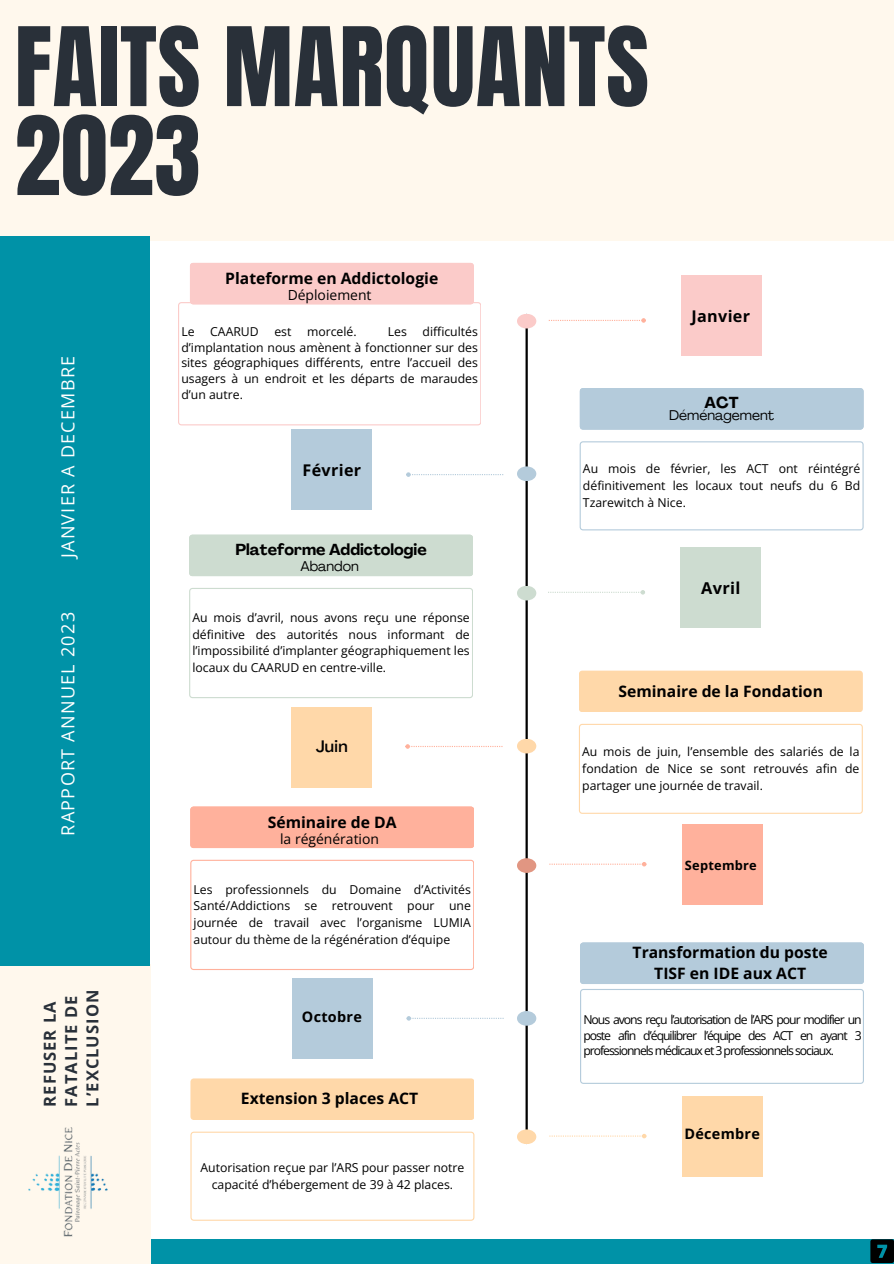
<style>
.page{position:relative;width:894px;height:1264px;background:#fff}
.page>*{position:absolute;margin:0;border:0;box-sizing:border-box;transform-origin:0 0}
.t1{font:93px/88.8px "Anton";letter-spacing:.005em;color:#293039}
.t2{font:18px "DM Sans";letter-spacing:.07em;color:#fff}
.t3{font:18px "Open Sans";letter-spacing:.07em;color:#fff}
.t4{font:700 16.5px/21.3px "Open Sans";letter-spacing:.06em;color:#293039}
.t5{font:700 16.35px "Open Sans";letter-spacing:.02em;color:#000}
.t6{font:500 16.35px "Agrandir";color:#000}
.t7{font:700 16.2px "Open Sans";letter-spacing:.02em;color:#000}
.t8{font:700 15.75px/20.9px "Open Sans";color:#000;text-align:center}
.t9{font:700 15.75px "Agrandir";color:#000}
.t10{font:700 14.4px "Open Sans";letter-spacing:.02em;color:#000}
.t11{font:13.95px "Open Sans";color:#000}
.t12{font:13.95px "Agrandir";color:#000}
.t13{font:700 12.75px "Open Sans";letter-spacing:.02em;color:#000}
.t14{font:12.3px/16.8px "Open Sans";color:#000;text-align:justify}
</style>
<div class="page">
<div style="left:0;top:0;width:893px;height:241px;background:#fff8ed"></div>
<div style="left:0;top:1239px;width:893px;height:24px;background:#0092a7"></div>
<div style="left:0;top:964px;width:150px;height:299px;background:#fff8ed"></div>
<img style="left:28px;top:1127px;width:80px;height:110px">
<div style="left:681px;top:276px;width:80px;height:80px;background:#fbcbc9"></div>
<svg style="left:178px;top:263px;width:302px;height:162px"></svg>
<svg style="left:548px;top:318px;width:97px;height:5px"></svg>
<div style="left:579px;top:388px;width:284px;height:41px;background:#b4cbdb"></div>
<svg style="left:579px;top:441px;width:284px;height:89px"></svg>
<svg style="left:406px;top:472px;width:97px;height:5px"></svg>
<div style="left:291px;top:429px;width:81px;height:80px;background:#b4cbdb"></div>
<div style="left:680px;top:547px;width:81px;height:81px;background:#cddcd0"></div>
<div style="left:189px;top:534px;width:284px;height:42px;background:#cddcd0"></div>
<svg style="left:189px;top:588px;width:283px;height:110px"></svg>
<svg style="left:548px;top:590px;width:97px;height:4px"></svg>
<div style="left:579px;top:670px;width:283px;height:42px;background:#ffd8a9"></div>
<svg style="left:579px;top:723px;width:283px;height:90px"></svg>
<svg style="left:405px;top:744px;width:97px;height:4px"></svg>
<div style="left:291px;top:707px;width:80px;height:80px;background:#ffd8a9"></div>
<div style="left:681px;top:824px;width:81px;height:80px;background:#ffb19c"></div>
<div style="left:190px;top:806px;width:284px;height:42px;background:#ffb19c"></div>
<svg style="left:190px;top:859px;width:284px;height:111px"></svg>
<svg style="left:549px;top:862px;width:97px;height:4px"></svg>
<div style="left:681px;top:1095px;width:81px;height:81px;background:#ffd8a9"></div>
<div style="left:190px;top:1078px;width:284px;height:41px;background:#ffd8a9"></div>
<svg style="left:190px;top:1131px;width:284px;height:89px"></svg>
<svg style="left:549px;top:1134px;width:97px;height:4px"></svg>
<svg style="left:580px;top:942px;width:283px;height:141px"></svg>
<svg style="left:406px;top:1016px;width:97px;height:4px"></svg>
<div style="left:292px;top:977px;width:81px;height:81px;background:#b4cbdb"></div>
<hr style="left:525px;top:315px;width:2px;height:827px;background:#000">
<div style="left:517px;top:314px;width:19px;height:14px;background:#fbcbc9;border-radius:50%"></div>
<div style="left:517px;top:466px;width:19px;height:15px;background:#b4cbdb;border-radius:50%"></div>
<div style="left:517px;top:585px;width:19px;height:15px;background:#cddcd0;border-radius:50%"></div>
<div style="left:517px;top:738px;width:19px;height:15px;background:#ffd8a9;border-radius:50%"></div>
<div style="left:517px;top:858px;width:19px;height:14px;background:#e19682;border-radius:50%"></div>
<div style="left:517px;top:1129px;width:19px;height:15px;background:#ffd8a9;border-radius:50%"></div>
<div style="left:517px;top:1011px;width:19px;height:14px;background:#b4cbdb;border-radius:50%"></div>
<div style="left:0;top:236px;width:149px;height:730px;background:#0092a7"></div>
<svg style="left:870px;top:1239px;width:23px;height:23px"></svg>
<p class="t1" style="left:15px;top:24px;width:635px">FAITS MARQUANTS<br>2023</p>
<p class="t3" style="left:55px;top:558px;width:204px;rotate:-90deg">JANVIER A DECEMBRE</p>
<p class="t2" style="left:59px;top:631px;width:207px;rotate:-90deg">JANVIER A DECEMBRE</p>
<h6 class="t3" style="left:55px;top:835px;width:225px;rotate:-90deg">RAPPORT ANNUEL 2023</h6>
<p class="t2" style="left:59px;top:868px;width:224px;rotate:-90deg">RAPPORT ANNUEL 2023</p>
<p class="t4" style="left:39px;top:1106px;width:118px;rotate:-90deg">REFUSER LA<br>FATALITE DE<br>L’EXCLUSION</p>
<p class="t8" style="left:225px;top:267px;width:214px">Plateforme en Addictologie</p>
<h4 class="t11" style="left:287px;top:285px;width:85px">Déploiement</h4>
<h3 class="t14" style="left:181px;top:323px;width:298px;line-height:15.8px;text-indent:241px">difficultés d’implantation nous amènent à fonctionner sur des sites géographiques différents, entre l’accueil des usagers à un endroit et les départs de maraudes d’un autre.</h3>
<h3 class="t14" style="left:181px;top:323px;width:15px">Le</h3>
<h3 class="t14" style="left:210px;top:323px;width:50px">CAARUD</h3>
<h3 class="t14" style="left:274px;top:323px;width:19px">est</h3>
<h3 class="t14" style="left:307px;top:323px;width:51px">morcelé.</h3>
<h3 class="t14" style="left:388px;top:323px;width:21px">Les</h3>
<h4 class="t7" style="left:302px;top:459px;width:60px">Février</h4>
<p class="t9" style="left:235px;top:542px;width:193px">Plateforme Addictologie</p>
<p class="t12" style="left:300px;top:560px;width:60px">Abandon</p>
<h3 class="t14" style="left:192px;top:608px;width:279px">Au mois d’avril, nous avons reçu une réponse définitive des autorités nous informant de l’impossibilité d’implanter géographiquement les locaux du CAARUD en centre-ville.</h3>
<p class="t6" style="left:315px;top:739px;width:33px">Juin</p>
<p class="t8" style="left:268px;top:811px;width:130px">Séminaire de DA</p>
<p class="t11" style="left:280px;top:829px;width:100px">la régénération</p>
<p class="t14" style="left:193px;top:880px;width:279px">Les professionnels du Domaine d’Activités Santé/Addictions se retrouvent pour une journée de travail avec l’organisme LUMIA autour du thème de la régénération d’équipe</p>
<p class="t10" style="left:302px;top:1006px;width:61px">Octobre</p>
<p class="t8" style="left:241px;top:1087px;width:179px">Extension 3 places ACT</p>
<p class="t14" style="left:200px;top:1158px;width:265px;text-align:center">Autorisation reçue par l’ARS pour passer notre capacité d’hébergement de 39 à 42 places.</p>
<p class="t7" style="left:691px;top:305px;width:60px">Janvier</p>
<p class="t9" style="left:704px;top:396px;width:35px">ACT</p>
<p class="t12" style="left:669px;top:409px;width:106px">Déménagement</p>
<h3 class="t14" style="left:582px;top:459px;width:279px">Au mois de février, les ACT ont réintégré définitivement les locaux tout neufs du 6 Bd Tzarewitch à Nice.</h3>
<p class="t5" style="left:701px;top:576px;width:41px">Avril</p>
<p class="t8" style="left:618px;top:680px;width:206px">Seminaire de la Fondation</p>
<h3 class="t14" style="left:582px;top:743px;width:279px">Au mois de juin, l’ensemble des salariés de la fondation de Nice se sont retrouvés afin de partager une journée de travail.</h3>
<h2 class="t13" style="left:684px;top:856px;width:73px">Septembre</h2>
<p class="t8" style="left:632px;top:941px;width:197px">Transformation du poste<br>TISF en IDE aux ACT</p>
<h6 class="t14" style="left:583px;top:1011px;width:280px;line-height:15.8px">Nous avons reçu l’autorisation de l’ARS pour modifier un poste afin d’équilibrer l’équipe des ACT en ayant 3 professionnels médicaux et 3 professionnels sociaux.</h6>
<p class="t10" style="left:684px;top:1123px;width:77px">Décembre</p>
</div>
